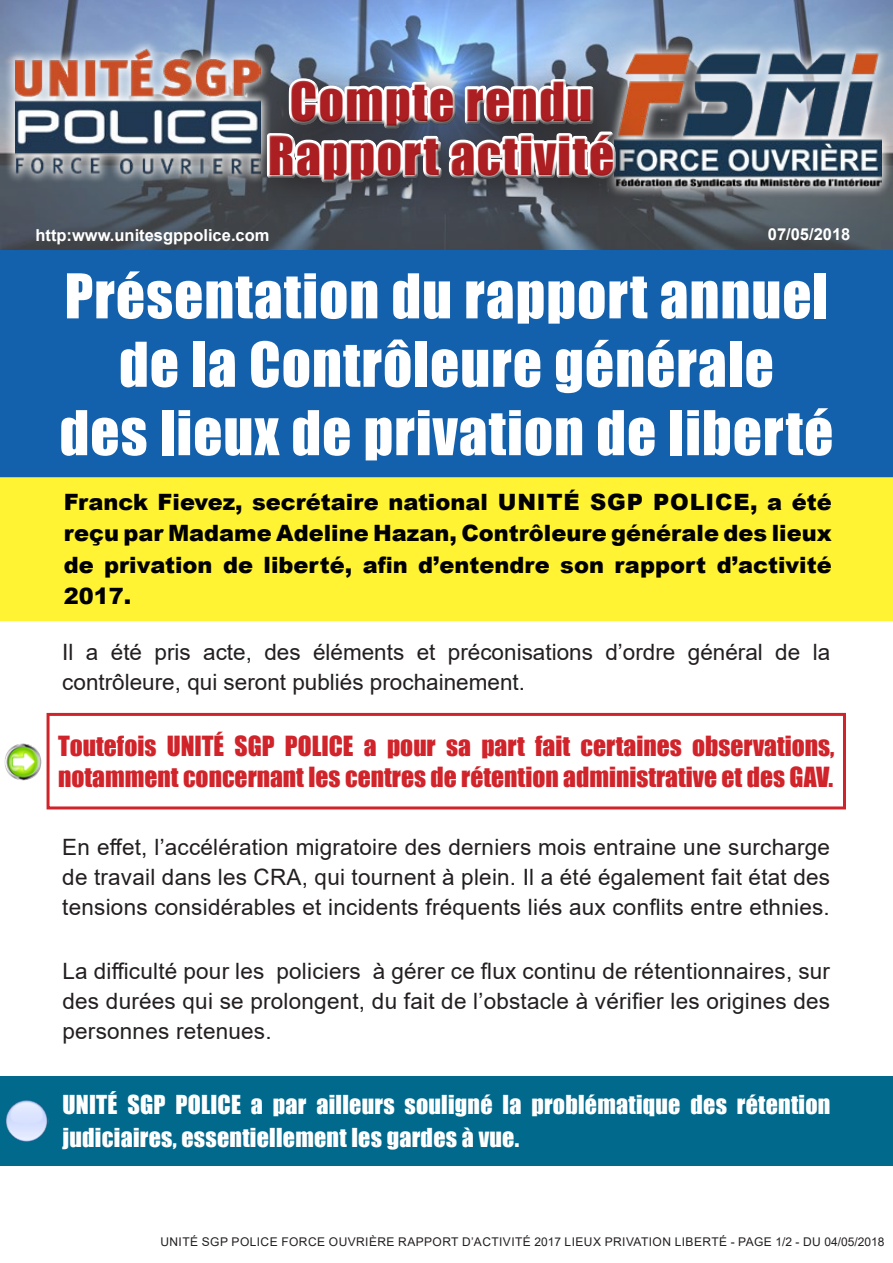
<style>
.page{position:relative;width:893px;height:1263px;background:#fff}
.page>*{position:absolute;margin:0;border:0;box-sizing:border-box;transform-origin:0 0}
.t1{font:57px "Impact";letter-spacing:.02em;color:#fff}
.t2{font:49.5px/54px "Impact";letter-spacing:.03em;color:#ab1e21;text-align:center}
.t3{font:25.5px "Impact";color:#d1232a}
.t4{font:24px "Impact";letter-spacing:.01em;color:#fff}
.t5{font:22.5px/30px "Arial";letter-spacing:.01em;color:#231f20;text-align:justify}
.t6{font:900 22.5px/31.5px "Arial";color:#000;text-align:justify}
.t7{font:700 16.5px "Arial";color:#fff}
.t8{font:12px "Arial";letter-spacing:.035em;color:#231f20}
</style>
<div class="page">
<div style="left:0;top:1076px;width:893px;height:89px;background:#00698c"></div>
<img style="left:0;top:0;width:893px;height:250px">
<div style="left:0;top:250px;width:893px;height:227px;background:#1361ad"></div>
<div style="left:4px;top:38px;width:268px;height:146px;background:#fff;opacity:.97"></div>
<img style="left:16px;top:46px;width:244px;height:131px">
<div style="left:0;top:477px;width:893px;height:144px;background:#fff333"></div>
<div style="left:603px;top:42px;width:290px;height:156px;background:#fff;opacity:.98"></div>
<img style="left:615px;top:47px;width:267px;height:141px">
<div style="left:238px;top:54px;width:415px;height:169px;background:#231f20;opacity:.75"></div>
<svg style="left:251px;top:74px;width:376px;height:130px;background:#54565c"></svg>
<div style="left:263px;top:73px;width:355px;height:111px;background:#fff;opacity:.75"></div>
<div style="left:264px;top:77px;width:357px;height:110px;background:#231f20;opacity:.75"></div>
<img style="left:4px;top:743px;width:38px;height:38px">
<img style="left:6px;top:1100px;width:43px;height:42px">
<div style="left:47px;top:713px;width:799px;height:96px;border:3px solid #d1232a"></div>
<h2 class="t2" style="left:268px;top:73px;width:348px">Compte rendu<br>Rapport activité</h2>
<p class="t7" style="left:35px;top:223px;width:236px">http:www.unitesgppolice.com</p>
<p class="t7" style="left:768px;top:222px;width:84px">07/05/2018</p>
<p class="t1" style="left:65px;top:252px;width:765px">Présentation du rapport annuel</p>
<p class="t1" style="left:119px;top:320px;width:656px">de la Contrôleure générale</p>
<p class="t1" style="left:60px;top:389px;width:775px">des lieux de privation de liberté</p>
<p class="t6" style="left:64px;top:485px;width:769px">Franck Fievez, secrétaire national UNITÉ SGP POLICE, a été reçu par Madame Adeline Hazan, Contrôleure générale des lieux de privation de liberté, afin d’entendre son rapport d’activité 2017.</p>
<p class="t5" style="left:62px;top:637px;width:769px">Il a été pris acte, des éléments et préconisations d’ordre général de la</p>
<p class="t5" style="left:62px;top:667px;width:464px">contrôleure, qui seront publiés prochainement.</p>
<p class="t3" style="left:58px;top:726px;width:778px">Toutefois UNITÉ SGP POLICE a pour sa part fait certaines observations,</p>
<p class="t3" style="left:58px;top:757px;width:776px">notamment concernant les centres de rétention administrative et des GAV.</p>
<p class="t5" style="left:62px;top:832px;width:769px">En effet, l’accélération migratoire des derniers mois entraine une surcharge de travail dans les CRA, qui tournent à plein. Il a été également fait état des tensions considérables et incidents fréquents liés aux conflits entre ethnies.</p>
<p class="t5" style="left:63px;top:955px;width:769px">La difficulté pour les policiers à gérer ce flux continu de rétentionnaires, sur des durées qui se prolongent, du fait de l’obstacle à vérifier les origines des personnes retenues.</p>
<p class="t4" style="left:63px;top:1085px;width:769px">UNITÉ SGP POLICE a par ailleurs souligné la problématique des rétention</p>
<p class="t4" style="left:63px;top:1118px;width:458px">judiciaires, essentiellement les gardes à vue.</p>
<p class="t8" style="left:160px;top:1233px;width:725px">UNITÉ SGP POLICE FORCE OUVRIÈRE RAPPORT D’ACTIVITÉ 2017 LIEUX PRIVATION LIBERTÉ - PAGE 1/2 - DU 04/05/2018</p>
</div>
